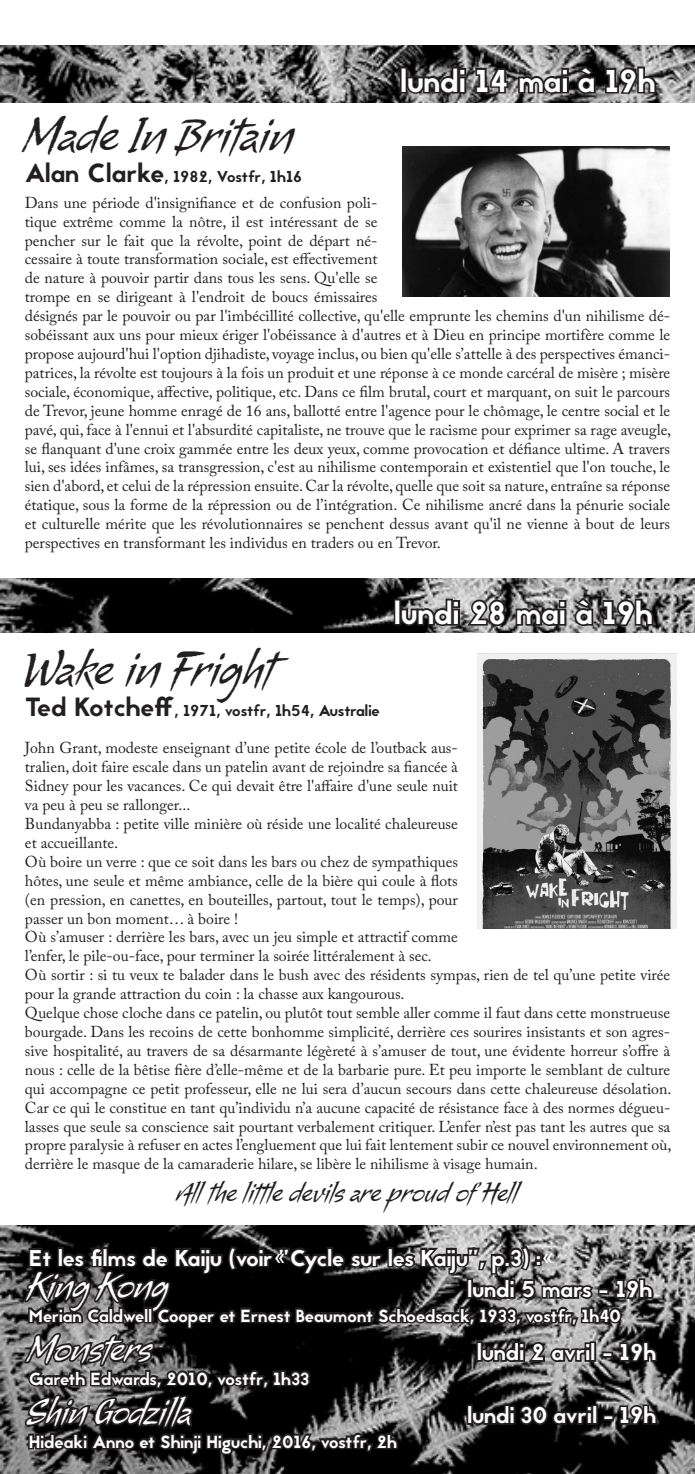
<style>
.page{position:relative;width:695px;height:1474px;background:#fff}
.page>*{position:absolute;margin:0;border:0;box-sizing:border-box;transform-origin:0 0}
.t1{font:47.25px "Alma";color:#231f20}
.t2{font:35px "Alma";color:#fff}
.t3{font:31.5px "Jaapokki";color:#fff}
.t4{font:26.25px "Alma";color:#231f20}
.t5{font:22.75px "Jaapokki";color:#fff}
.t6{font:17.5px "Jaapokki";color:#fff}
.t7{font:15.75px/18.9px "Adobe Caslon Pro";color:#231f20}
.t8{font:15.75px "Jaapokki";color:#231f20}
.s1{font-size:26.25px}
</style>
<div class="page">
<img style="left:0;top:45px;width:694px;height:58px">
<div style="left:400px;top:66px;width:7px;height:27px;border:4px solid #231f20"></div>
<svg style="left:405px;top:65px;width:55px;height:31px;background:#3d3b3c"></svg>
<div style="left:458px;top:68px;width:8px;height:8px;border:4px solid #231f20"></div>
<div style="left:458px;top:76px;width:8px;height:17px;border:4px solid #231f20"></div>
<svg style="left:473px;top:66px;width:37px;height:29px"></svg>
<svg style="left:516px;top:73px;width:47px;height:23px"></svg>
<div style="left:561px;top:68px;width:7px;height:8px;border:4px solid #231f20"></div>
<div style="left:561px;top:76px;width:7px;height:17px;border:4px solid #231f20"></div>
<svg style="left:575px;top:63px;width:22px;height:33px"></svg>
<svg style="left:603px;top:65px;width:54px;height:32px;background:#545252"></svg>
<img style="left:402px;top:146px;width:267px;height:150px">
<img style="left:0;top:578px;width:694px;height:54px">
<div style="left:394px;top:598px;width:7px;height:27px;border:4px solid #231f20"></div>
<svg style="left:398px;top:597px;width:56px;height:31px;background:#4f4d4d"></svg>
<div style="left:452px;top:600px;width:8px;height:8px;border:4px solid #231f20"></div>
<div style="left:452px;top:608px;width:8px;height:17px;border:4px solid #231f20"></div>
<svg style="left:465px;top:597px;width:43px;height:31px"></svg>
<svg style="left:514px;top:605px;width:47px;height:22px"></svg>
<div style="left:558px;top:600px;width:8px;height:8px;border:4px solid #231f20"></div>
<div style="left:558px;top:608px;width:8px;height:17px;border:4px solid #231f20"></div>
<svg style="left:572px;top:595px;width:83px;height:34px;background:#545253"></svg>
<img style="left:477px;top:653px;width:199px;height:275px">
<img style="left:0;top:1225px;width:694px;height:248px">
<svg style="left:22px;top:1233px;width:636px;height:240px;background:#323131"></svg>
<h3 class="t3" style="left:400px;top:59px;width:256px">lundi 14 mai à 19h</h3>
<h1 class="t1" style="left:25px;top:108px;width:270px">Made In Britain</h1>
<p class="t8" style="left:25px;top:165px;width:279px"><span class="s1">Alan Clarke</span>, 1982, Vostfr, 1h16</p>
<p class="t7" style="left:25px;top:193px;width:648px">Dans une période d'insignifiance et de confusion poli-<br>tique extrême comme la nôtre, il est intéressant de se<br>pencher sur le fait que la révolte, point de départ né-<br>cessaire à toute transformation sociale, est effectivement<br>de nature à pouvoir partir dans tous les sens. Qu'elle se<br>trompe en se dirigeant à l'endroit de boucs émissaires<br>désignés par le pouvoir ou par l'imbécillité collective, qu'elle emprunte les chemins d'un nihilisme dé&shy;sobéissant aux uns pour mieux ériger l'obéissance à d'autres et à Dieu en principe mortifère comme le propose aujourd'hui l'option djihadiste, voyage inclus, ou bien qu'elle s’attelle à des perspectives émanci&shy;patrices, la révolte est toujours à la fois un produit et une réponse à ce monde carcéral de misère ; misère sociale, économique, affective, politique, etc. Dans ce film brutal, court et marquant, on suit le parcours de Trevor, jeune homme enragé de 16 ans, ballotté entre l'agence pour le chômage, le centre social et le pavé, qui, face à l'ennui et l'absurdité capitaliste, ne trouve que le racisme pour exprimer sa rage aveugle, se flanquant d'une croix gammée entre les deux yeux, comme provocation et défiance ultime. A travers lui, ses idées infâmes, sa transgression, c'est au nihilisme contemporain et existentiel que l'on touche, le sien d'abord, et celui de la répression ensuite. Car la révolte, quelle que soit sa nature, entraîne sa réponse étatique, sous la forme de la répression ou de l’intégration. Ce nihilisme ancré dans la pénurie sociale et culturelle mérite que les révolutionnaires se penchent dessus avant qu'il ne vienne à bout de leurs perspectives en transformant les individus en traders ou en Trevor.</p>
<h3 class="t3" style="left:394px;top:591px;width:260px">lundi 28 mai à 19h</h3>
<h1 class="t1" style="left:25px;top:641px;width:251px">Wake in Fright</h1>
<p class="t8" style="left:25px;top:699px;width:356px"><span class="s1">Ted Kotcheff</span>, 1971, vostfr, 1h54, Australie</p>
<p class="t7" style="left:25px;top:738px;width:648px">John Grant, modeste enseignant d’une petite école de l’outback aus-<br>tralien, doit faire escale dans un patelin avant de rejoindre sa fiancée à<br>Sidney pour les vacances. Ce qui devait être l'affaire d'une seule nuit<br>va peu à peu se rallonger...<br>Bundanyabba : petite ville minière où réside une localité chaleureuse<br>et accueillante.<br>Où boire un verre : que ce soit dans les bars ou chez de sympathiques<br>hôtes, une seule et même ambiance, celle de la bière qui coule à flots<br>(en pression, en canettes, en bouteilles, partout, tout le temps), pour<br>passer un bon moment… à boire !<br>Où s’amuser : derrière les bars, avec un jeu simple et attractif comme<br>l’enfer, le pile-ou-face, pour terminer la soirée littéralement à sec.<br>Où sortir : si tu veux te balader dans le bush avec des résidents sympas, rien de tel qu’une petite virée pour la grande attraction du coin : la chasse aux kangourous.<br>Quelque chose cloche dans ce patelin, ou plutôt tout semble aller comme il faut dans cette monstrueuse bourgade. Dans les recoins de cette bonhomme simplicité, derrière ces sourires insistants et son agres&shy;sive hospitalité, au travers de sa désarmante légèreté à s’amuser de tout, une évidente horreur s’offre à nous : celle de la bêtise fière d’elle-même et de la barbarie pure. Et peu importe le semblant de culture qui accompagne ce petit professeur, elle ne lui sera d’aucun secours dans cette chaleureuse désolation.<br>Car ce qui le constitue en tant qu’individu n’a aucune capacité de résistance face à des normes dégueu&shy;lasses que seule sa conscience sait pourtant verbalement critiquer. L’enfer n’est pas tant les autres que sa propre paralysie à refuser en actes l’engluement que lui fait lentement subir ce nouvel environnement où, derrière le masque de la camaraderie hilare, se libère le nihilisme à visage humain.</p>
<h3 class="t4" style="left:177px;top:1177px;width:342px">All the little devils are proud of Hell</h3>
<h3 class="t5" style="left:29px;top:1241px;width:513px">Et les films de Kaiju (voir«"Cycle sur les Kaiju", p.3) :</h3>
<h2 class="t2" style="left:29px;top:1265px;width:141px">King Kong</h2>
<h3 class="t5" style="left:467px;top:1273px;width:186px">lundi 5 mars - 19h</h3>
<p class="t6" style="left:29px;top:1303px;width:593px">Merian Caldwell Cooper et Ernest Beaumont Schoedsack, 1933, vostfr, 1h40</p>
<h2 class="t2" style="left:29px;top:1328px;width:124px">Monsters</h2>
<h3 class="t5" style="left:477px;top:1336px;width:180px">lundi 2 avril - 19h</h3>
<p class="t6" style="left:29px;top:1366px;width:282px">Gareth Edwards, 2010, vostfr, 1h33</p>
<h2 class="t2" style="left:29px;top:1391px;width:164px">Shin Godzilla</h2>
<h3 class="t5" style="left:467px;top:1399px;width:190px">lundi 30 avril - 19h</h3>
<p class="t6" style="left:29px;top:1429px;width:370px">Hideaki Anno et Shinji Higuchi, 2016, vostfr, 2h</p>
</div>
